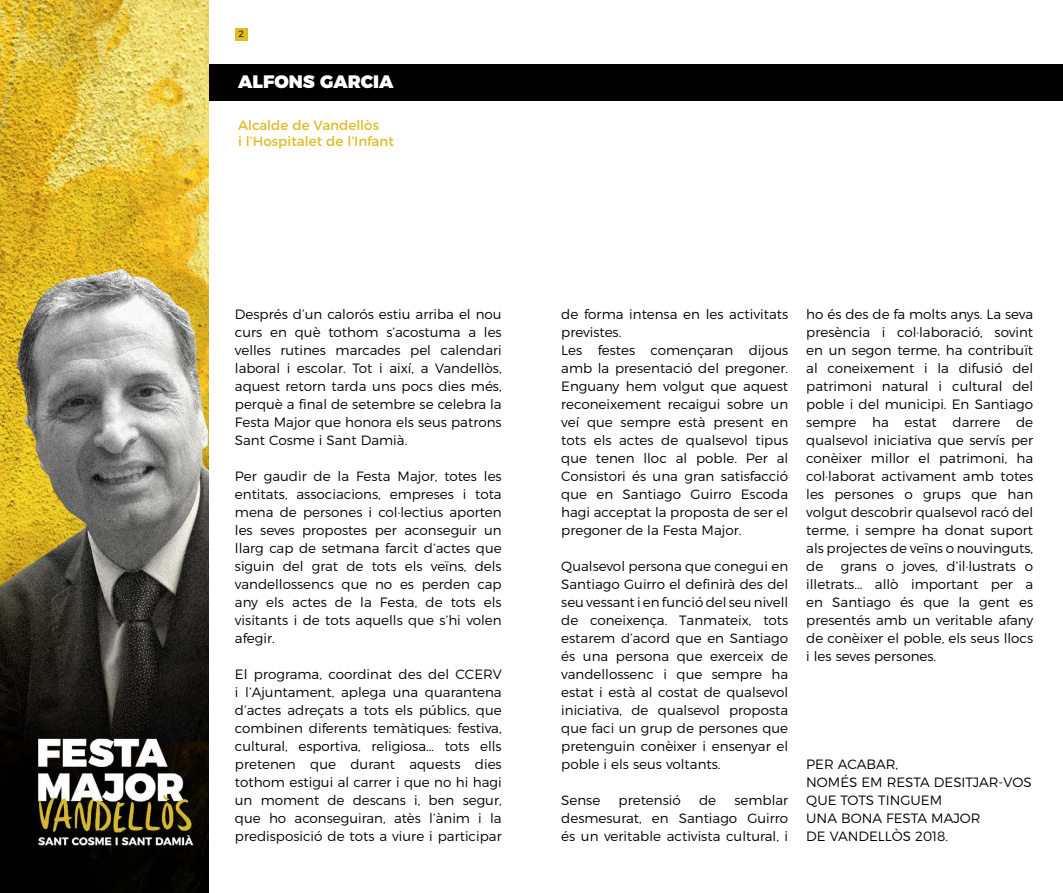
<style>
.page{position:relative;width:1063px;height:893px;background:#fff}
.page>*{position:absolute;margin:0;border:0;box-sizing:border-box;transform-origin:0 0}
.t1{font:900 18px "Montserrat";color:#fff}
.t2{font:300 13.5px/18px "Montserrat";color:#000;text-align:justify}
.t3{font:13.5px/16.2px "Montserrat";color:#debc25}
.t4{font:300 9px "Montserrat";color:#000}
</style>
<div class="page">
<div style="left:235px;top:28px;width:12px;height:12px;background:#debc25"></div>
<div style="left:208px;top:64px;width:855px;height:36px;background:#000"></div>
<img style="left:0;top:0;width:208px;height:893px">
<p class="t4" style="left:239px;top:26px;width:7px">2</p>
<h1 class="t1" style="left:238px;top:66px;width:157px">ALFONS GARCIA</h1>
<p class="t3" style="left:238px;top:116px;width:157px">Alcalde de Vandellòs<br>i l’Hospitalet de l’Infant</p>
<p class="t2" style="left:235px;top:304px;width:268px">Després d’un calorós estiu arriba el nou curs en què tothom s’acostuma a les velles rutines marcades pel calendari laboral i escolar. Tot i així, a Vandellòs, aquest retorn tarda uns pocs dies més, perquè a final de setembre se celebra la Festa Major que honora els seus patrons Sant Cosme i Sant Damià.</p>
<p class="t2" style="left:235px;top:466px;width:268px">Per gaudir de la Festa Major, totes les entitats, associacions, empreses i tota mena de persones i col·lectius aporten les seves propostes per aconseguir un llarg cap de setmana farcit d’actes que siguin del grat de tots els veïns, dels vandellossencs que no es perden cap any els actes de la Festa, de tots els visitants i de tots aquells que s’hi volen afegir.</p>
<p class="t2" style="left:235px;top:664px;width:268px">El programa, coordinat des del CCERV i l’Ajuntament, aplega una quarantena d’actes adreçats a tots els públics, que combinen diferents temàtiques: festiva, cultural, esportiva, religiosa... tots ells pretenen que durant aquests dies tothom estigui al carrer i que no hi hagi un moment de descans i, ben segur, que ho aconseguiran, atès l’ànim i la predisposició de tots a viure i participar</p>
<p class="t2" style="left:561px;top:304px;width:229px;text-align:left">de forma intensa en les activitats previstes.<br>Les festes començaran dijous amb la presentació del pregoner.<br>Enguany hem volgut que aquest reconeixement recaigui sobre un veí que sempre està present en tots els actes de qualsevol tipus que tenen lloc al poble. Per al<br>Consistori és una gran satisfacció que en Santiago Guirro Escoda hagi acceptat la proposta de ser el pregoner de la Festa Major.</p>
<p class="t2" style="left:561px;top:556px;width:229px">Qualsevol persona que conegui en Santiago Guirro el definirà des del seu vessant i en funció del seu nivell de coneixença. Tanmateix, tots estarem d’acord que en Santiago és una persona que exerceix de vandellossenc i que sempre ha estat i està al costat de qualsevol iniciativa, de qualsevol proposta que faci un grup de persones que pretenguin conèixer i ensenyar el poble i els seus voltants.</p>
<p class="t2" style="left:561px;top:790px;width:41px">Sense</p>
<p class="t2" style="left:619px;top:790px;width:64px">pretensió</p>
<p class="t2" style="left:699px;top:790px;width:19px">de</p>
<p class="t2" style="left:561px;top:790px;width:229px;text-indent:173px">semblar desmesurat, en Santiago Guirro és un veritable activista cultural, i</p>
<p class="t2" style="left:806px;top:304px;width:229px">ho és des de fa molts anys. La seva presència i col·laboració, sovint en un segon terme, ha contribuït al coneixement i la difusió del patrimoni natural i cultural del poble i del municipi. En Santiago sempre ha estat darrere de qualsevol iniciativa que servís per conèixer millor el patrimoni, ha col·laborat activament amb totes les persones o grups que han volgut descobrir qualsevol racó del terme, i sempre ha donat suport als projectes de veïns o nouvinguts, de</p>
<p class="t2" style="left:806px;top:556px;width:229px;text-indent:35px">grans o joves, d’il·lustrats o illetrats... allò important per a en Santiago és que la gent es presentés amb un veritable afany de conèixer el poble, els seus llocs i les seves persones.</p>
<p class="t2" style="left:806px;top:754px;width:43px">Per aca</p>
<p class="t2" style="left:806px;top:754px;width:93px;text-align:right">bar,<br>només em resta</p>
<p class="t2" style="left:934px;top:772px;width:10px">des</p>
<p class="t2" style="left:962px;top:772px;width:69px">itjar -vos</p>
<p class="t2" style="left:806px;top:790px;width:125px">que tots tinguem una bona Festa</p>
<p class="t2" style="left:931px;top:808px;width:46px">Major</p>
<p class="t2" style="left:806px;top:826px;width:62px">de Vandell</p>
<p class="t2" style="left:892px;top:826px;width:58px">òs 2018.</p>
</div>
